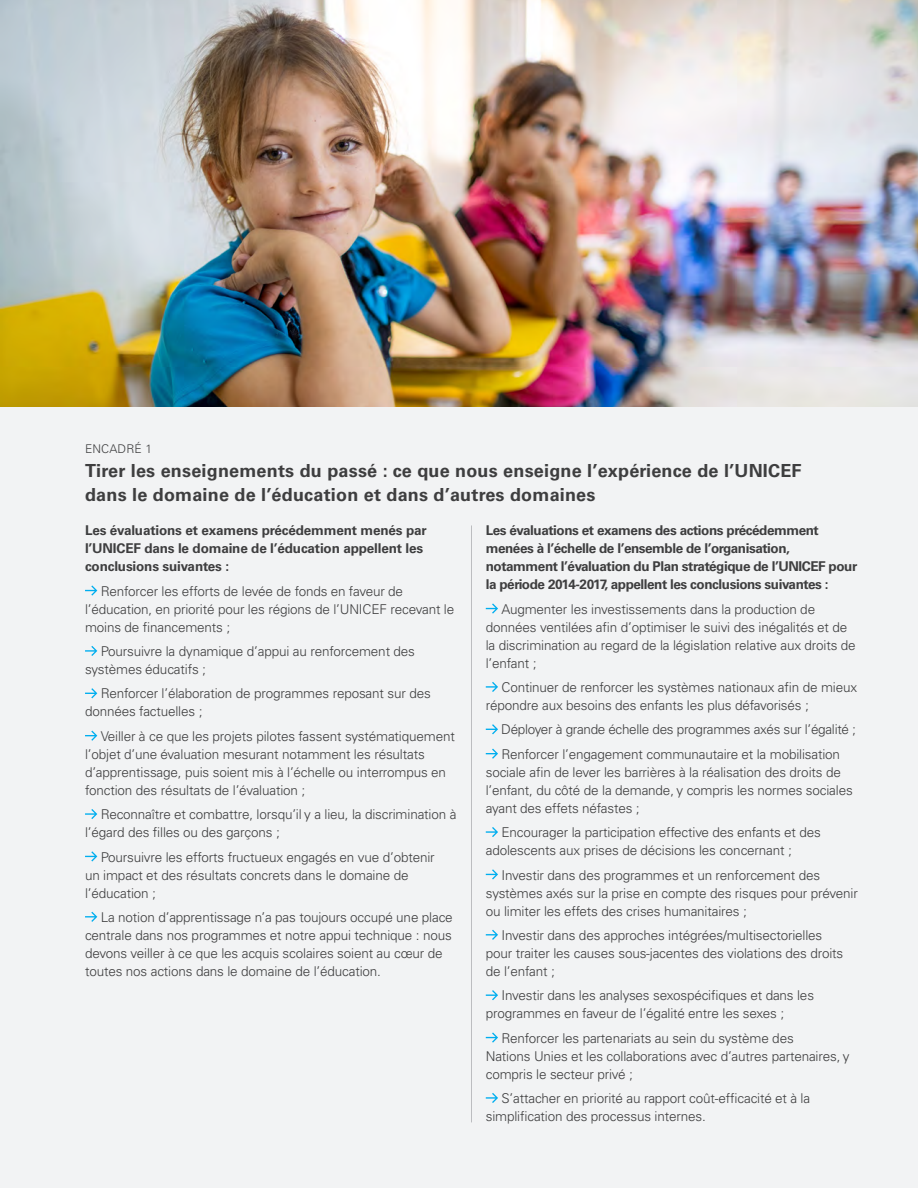
<style>
.page{position:relative;width:918px;height:1188px;background:#f2f3f4}
.page>*{position:absolute;margin:0;border:0;box-sizing:border-box;transform-origin:0 0}
.Title_Box{font:700 18px/24px "Univers LT Pro 65";letter-spacing:.01em;color:#3e3e3f}
.List_Paragraph{font:300 13.5px/18px "Univers LT Pro 45";letter-spacing:-.01em;color:#3e3e3f}
.List_Paragraph-2{font:700 13.5px/18px "Univers LT Pro 65";letter-spacing:-.03em;color:#3e3e3f}
.List_Paragraph-3{font:700 13.5px/18px "Univers LT Pro 65";letter-spacing:-.01em;color:#3e3e3f}
.Figure_number{font:300 12px "Univers LT Pro 45";letter-spacing:.01em;color:#3e3e3f}
</style>
<div class="page">
<svg style="left:85px;top:585px;width:12px;height:11px"></svg>
<svg style="left:85px;top:646px;width:12px;height:10px"></svg>
<svg style="left:85px;top:688px;width:12px;height:10px"></svg>
<svg style="left:85px;top:731px;width:12px;height:10px"></svg>
<svg style="left:85px;top:809px;width:12px;height:10px"></svg>
<svg style="left:85px;top:851px;width:12px;height:11px"></svg>
<svg style="left:85px;top:912px;width:12px;height:10px"></svg>
<svg style="left:486px;top:603px;width:12px;height:11px"></svg>
<svg style="left:486px;top:682px;width:12px;height:10px"></svg>
<svg style="left:486px;top:724px;width:12px;height:10px"></svg>
<svg style="left:486px;top:749px;width:12px;height:10px"></svg>
<svg style="left:486px;top:827px;width:12px;height:10px"></svg>
<svg style="left:486px;top:869px;width:12px;height:11px"></svg>
<svg style="left:486px;top:930px;width:12px;height:10px"></svg>
<svg style="left:486px;top:990px;width:12px;height:10px"></svg>
<svg style="left:486px;top:1032px;width:12px;height:11px"></svg>
<svg style="left:486px;top:1093px;width:12px;height:10px"></svg>
<hr style="left:471px;top:525px;width:1px;height:597px;background:#bcbdc0">
<img style="left:0;top:0;width:918px;height:406px">
<p class="Figure_number" style="left:85px;top:441px;width:69px">ENCADRÉ 1</p>
<p class="Title_Box" style="left:85px;top:459px;width:718px">Tirer les enseignements du passé : ce que nous enseigne l’expérience de l’UNICEF dans le domaine de l’éducation et dans d’autres domaines</p>
<p class="List_Paragraph-3" style="left:85px;top:522px;width:343px">Les évaluations et examens précédemment menés par l’UNICEF dans le domaine de l’éducation appellent les conclusions suivantes :</p>
<p class="List_Paragraph" style="left:85px;top:582px;width:371px;text-indent:16px">Renforcer les efforts de levée de fonds en faveur de l’éducation, en priorité pour les régions de l’UNICEF recevant le moins de financements ;</p>
<p class="List_Paragraph" style="left:85px;top:642px;width:331px;text-indent:16px">Poursuivre la dynamique d’appui au renforcement des systèmes éducatifs ;</p>
<p class="List_Paragraph" style="left:85px;top:685px;width:347px;text-indent:16px">Renforcer l’élaboration de programmes reposant sur des données factuelles ;</p>
<p class="List_Paragraph" style="left:85px;top:727px;width:371px;text-indent:16px">Veiller à ce que les projets pilotes fassent systématiquement l’objet d’une évaluation mesurant notamment les résultats d’apprentissage, puis soient mis à l’échelle ou interrompus en fonction des résultats de l’évaluation ;</p>
<p class="List_Paragraph" style="left:85px;top:805px;width:373px;text-indent:16px">Reconnaître et combattre, lorsqu’il y a lieu, la discrimination à l’égard des filles ou des garçons ;</p>
<p class="List_Paragraph" style="left:85px;top:848px;width:351px;text-indent:16px">Poursuivre les efforts fructueux engagés en vue d’obtenir un impact et des résultats concrets dans le domaine de l’éducation ;</p>
<p class="List_Paragraph" style="left:85px;top:908px;width:369px;text-indent:16px">La notion d’apprentissage n’a pas toujours occupé une place centrale dans nos programmes et notre appui technique : nous devons veiller à ce que les acquis scolaires soient au cœur de toutes nos actions dans le domaine de l’éducation.</p>
<p class="List_Paragraph-2" style="left:486px;top:522px;width:373px">Les évaluations et examens des actions précédemment menées à l’échelle de l’ensemble de l’organisation, notamment l’évaluation du Plan stratégique de l’UNICEF pour la période 2014-2017, appellent les conclusions suivantes :</p>
<p class="List_Paragraph" style="left:486px;top:600px;width:372px;text-indent:16px">Augmenter les investissements dans la production de données ventilées afin d’optimiser le suivi des inégalités et de la discrimination au regard de la législation relative aux droits de l’enfant ;</p>
<p class="List_Paragraph" style="left:486px;top:678px;width:373px;text-indent:16px">Continuer de renforcer les systèmes nationaux afin de mieux répondre aux besoins des enfants les plus défavorisés ;</p>
<p class="List_Paragraph" style="left:501px;top:721px;width:356px">Déployer à grande échelle des programmes axés sur l’égalité ;</p>
<p class="List_Paragraph" style="left:486px;top:745px;width:368px;text-indent:16px">Renforcer l’engagement communautaire et la mobilisation sociale afin de lever les barrières à la réalisation des droits de l’enfant, du côté de la demande, y compris les normes sociales ayant des effets néfastes ;</p>
<p class="List_Paragraph" style="left:486px;top:823px;width:337px;text-indent:16px">Encourager la participation effective des enfants et des adolescents aux prises de décisions les concernant ;</p>
<p class="List_Paragraph" style="left:486px;top:866px;width:374px;text-indent:16px">Investir dans des programmes et un renforcement des systèmes axés sur la prise en compte des risques pour prévenir ou limiter les effets des crises humanitaires ;</p>
<p class="List_Paragraph" style="left:486px;top:926px;width:359px;text-indent:16px">Investir dans des approches intégrées/multisectorielles pour traiter les causes sous-jacentes des violations des droits de l’enfant ;</p>
<p class="List_Paragraph" style="left:486px;top:986px;width:330px;text-indent:16px">Investir dans les analyses sexospécifiques et dans les programmes en faveur de l’égalité entre les sexes ;</p>
<p class="List_Paragraph" style="left:486px;top:1029px;width:365px;text-indent:16px">Renforcer les partenariats au sein du système des<br>Nations Unies et les collaborations avec d’autres partenaires, y compris le secteur privé ;</p>
<p class="List_Paragraph" style="left:486px;top:1089px;width:326px;text-indent:16px">S’attacher en priorité au rapport coût-efficacité et à la simplification des processus internes.</p>
</div>
